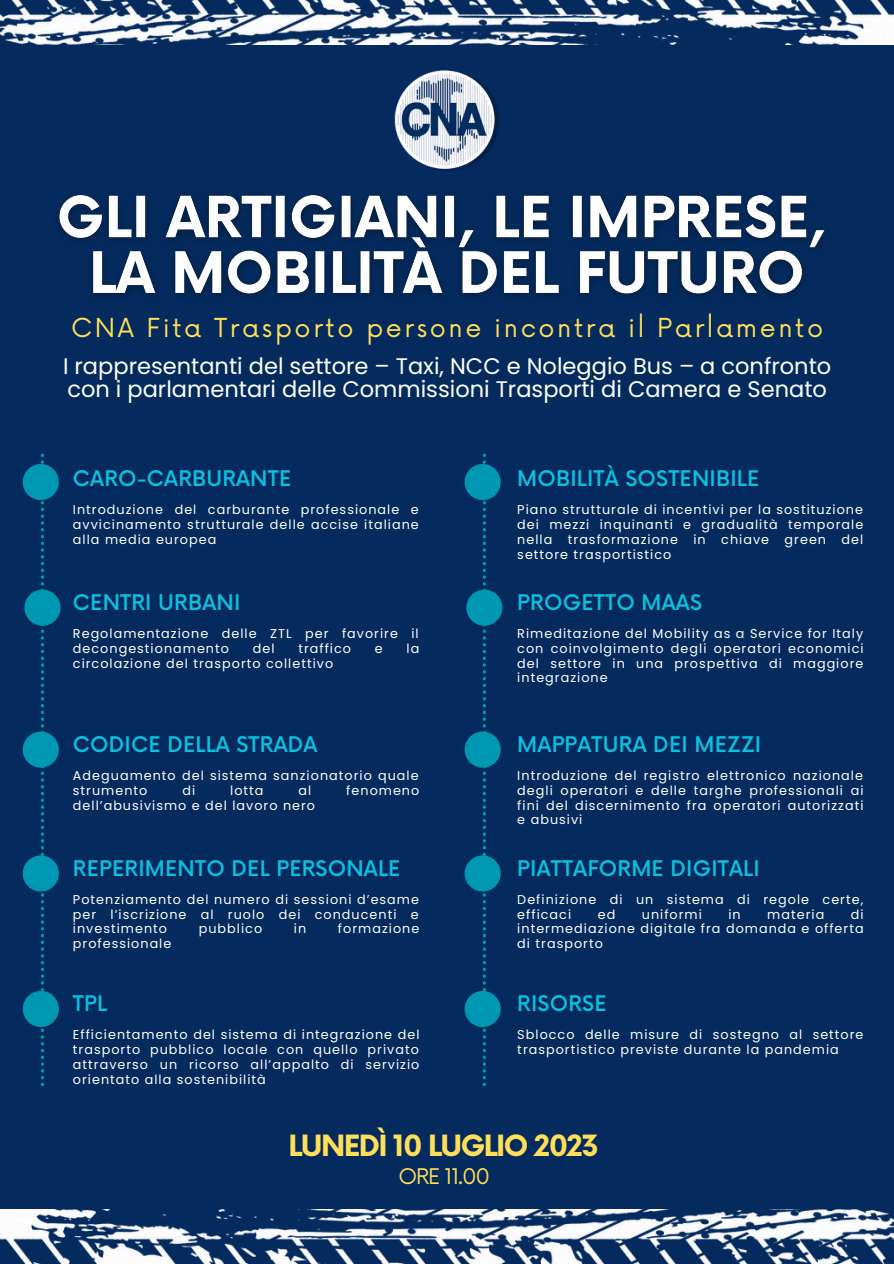
<style>
.page{position:relative;width:894px;height:1264px;background:#fff}
.page>*{position:absolute;margin:0;border:0;box-sizing:border-box;transform-origin:0 0}
.t1{font:700 28.5px "Now";letter-spacing:-.055em;color:#ffde59}
.t2{font:25.5px "Now";letter-spacing:.1em;color:#ffde59}
.t3{font:22.5px/23.7px "Poppins";color:#fff}
.t4{font:500 21px "Now";letter-spacing:.01em;color:#0cc0df}
.t5{font:21px "Now";letter-spacing:-.055em;color:#ffde59}
.t6{font:12.75px/14.9px "Poppins";letter-spacing:.08em;color:#fff;text-align:justify}
</style>
<div class="page">
<div style="left:0;top:0;width:893px;height:1263px;background:#052b5e"></div>
<svg style="left:41px;top:453px;width:3px;height:633px"></svg>
<div style="left:23px;top:464px;width:36px;height:36px;background:#0097b2;border-radius:50%"></div>
<div style="left:24px;top:589px;width:37px;height:36px;background:#0097b2;border-radius:50%"></div>
<div style="left:23px;top:731px;width:36px;height:36px;background:#0097b2;border-radius:50%"></div>
<div style="left:23px;top:855px;width:36px;height:36px;background:#0097b2;border-radius:50%"></div>
<div style="left:23px;top:990px;width:36px;height:37px;background:#0097b2;border-radius:50%"></div>
<svg style="left:482px;top:453px;width:4px;height:633px"></svg>
<div style="left:464px;top:464px;width:36px;height:36px;background:#0097b2;border-radius:50%"></div>
<div style="left:466px;top:589px;width:36px;height:36px;background:#0097b2;border-radius:50%"></div>
<div style="left:464px;top:731px;width:36px;height:36px;background:#0097b2;border-radius:50%"></div>
<div style="left:464px;top:855px;width:36px;height:36px;background:#0097b2;border-radius:50%"></div>
<div style="left:464px;top:990px;width:36px;height:37px;background:#0097b2;border-radius:50%"></div>
<img style="left:394px;top:70px;width:105px;height:101px">
<img style="left:0;top:1209px;width:893px;height:54px">
<img style="left:58px;top:195px;width:767px;height:102px">
<img style="left:0;top:0;width:893px;height:44px">
<p class="t2" style="left:71px;top:314px;width:753px">CNA Fita Trasporto persone incontra il Parlamento</p>
<p class="t3" style="left:63px;top:354px;width:769px">I rappresentanti del settore – Taxi, NCC e Noleggio Bus – a confronto con i parlamentari delle Commissioni Trasporti di Camera e Senato</p>
<p class="t4" style="left:73px;top:467px;width:220px">CARO-CARBURANTE</p>
<p class="t6" style="left:73px;top:502px;width:347px">Introduzione del carburante professionale e avvicinamento strutturale delle accise italiane alla media europea</p>
<p class="t4" style="left:73px;top:591px;width:169px">CENTRI URBANI</p>
<p class="t6" style="left:73px;top:626px;width:347px">Regolamentazione delle ZTL per favorire il decongestionamento</p>
<p class="t6" style="left:253px;top:640px;width:23px">del</p>
<p class="t6" style="left:298px;top:640px;width:54px">traffico</p>
<p class="t6" style="left:375px;top:640px;width:9px">e</p>
<p class="t6" style="left:406px;top:640px;width:14px">la</p>
<p class="t6" style="left:73px;top:655px;width:262px">circolazione del trasporto collettivo</p>
<p class="t4" style="left:73px;top:733px;width:246px">CODICE DELLA STRADA</p>
<p class="t6" style="left:73px;top:767px;width:347px">Adeguamento del sistema sanzionatorio quale strumento</p>
<p class="t6" style="left:182px;top:782px;width:14px">di</p>
<p class="t6" style="left:230px;top:782px;width:35px">lotta</p>
<p class="t6" style="left:298px;top:782px;width:14px">al</p>
<p class="t6" style="left:346px;top:782px;width:74px">fenomeno</p>
<p class="t6" style="left:73px;top:797px;width:244px">dell’abusivismo e del lavoro nero</p>
<p class="t4" style="left:73px;top:856px;width:329px">REPERIMENTO DEL PERSONALE</p>
<p class="t6" style="left:73px;top:891px;width:347px">Potenziamento del numero di sessioni d’esame per l’iscrizione al ruolo dei conducenti e investimento</p>
<p class="t6" style="left:199px;top:921px;width:65px">pubblico</p>
<p class="t6" style="left:294px;top:921px;width:14px">in</p>
<p class="t6" style="left:338px;top:921px;width:83px">formazione</p>
<p class="t6" style="left:73px;top:936px;width:100px">professionale</p>
<p class="t4" style="left:73px;top:992px;width:36px">TPL</p>
<p class="t6" style="left:73px;top:1027px;width:348px">Efficientamento del sistema di integrazione del trasporto pubblico locale con quello privato attraverso un ricorso all’appalto di servizio orientato alla sostenibilità</p>
<p class="t4" style="left:517px;top:467px;width:243px">MOBILITÀ SOSTENIBILE</p>
<p class="t6" style="left:517px;top:502px;width:347px">Piano strutturale di incentivi per la sostituzione dei mezzi inquinanti e gradualità temporale nella trasformazione in chiave green del settore trasportistico</p>
<p class="t4" style="left:517px;top:591px;width:186px">PROGETTO MAAS</p>
<p class="t6" style="left:517px;top:626px;width:348px">Rimeditazione del Mobility as a Service for Italy con coinvolgimento degli operatori economici del settore in una prospettiva di maggiore integrazione</p>
<p class="t4" style="left:517px;top:733px;width:245px">MAPPATURA DEI MEZZI</p>
<p class="t6" style="left:517px;top:767px;width:347px">Introduzione del registro elettronico nazionale degli operatori e delle targhe professionali ai fini del discernimento fra operatori autorizzati e abusivi</p>
<p class="t4" style="left:517px;top:856px;width:244px">PIATTAFORME DIGITALI</p>
<p class="t6" style="left:517px;top:891px;width:347px">Definizione di un sistema di regole certe, efficaci</p>
<p class="t6" style="left:597px;top:906px;width:19px">ed</p>
<p class="t6" style="left:641px;top:906px;width:62px">uniformi</p>
<p class="t6" style="left:728px;top:906px;width:14px">in</p>
<p class="t6" style="left:767px;top:906px;width:58px">materia</p>
<p class="t6" style="left:517px;top:906px;width:348px;text-indent:333px">di intermediazione digitale fra domanda e offerta di trasporto</p>
<p class="t4" style="left:517px;top:992px;width:91px">RISORSE</p>
<p class="t6" style="left:517px;top:1027px;width:347px">Sblocco delle misure di sostegno al settore trasportistico previste durante la pandemia</p>
<p class="t1" style="left:288px;top:1130px;width:312px">LUNEDÌ 10 LUGLIO 2023</p>
<p class="t5" style="left:398px;top:1164px;width:93px">ORE 11.00</p>
</div>
